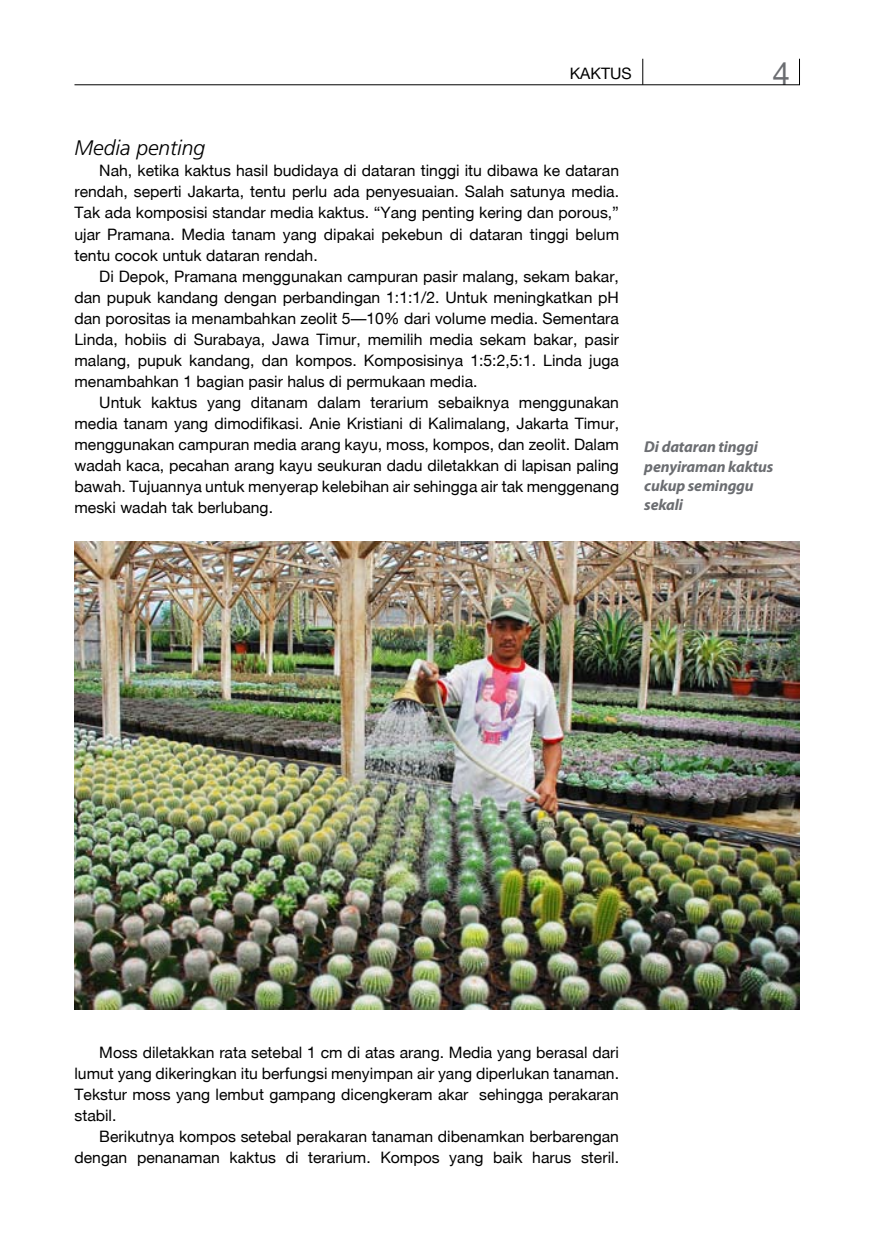
<style>
.page{position:relative;width:874px;height:1241px;background:#fff}
.page>*{position:absolute;margin:0;border:0;box-sizing:border-box;transform-origin:0 0}
.t1{font:31.5px "Helvetica Neue";color:#6b6d71}
.t2{font:italic 300 21px "Frutiger";color:#000}
.t3{font:15.75px/21px "Helvetica Neue";color:#000;text-align:justify}
.t4{font:italic 700 15.75px/19.2px "Myriad Pro";letter-spacing:-.01em;color:#6b6d71}
</style>
<div class="page">
<svg style="left:74px;top:58px;width:726px;height:28px"></svg>
<img style="left:74px;top:541px;width:725px;height:468px">
<p class="t3" style="left:569px;top:63px;width:63px">KAKTUS</p>
<h1 class="t1" style="left:772px;top:54px;width:19px">4</h1>
<h2 class="t2" style="left:74px;top:136px;width:132px">Media penting</h2>
<p class="t3" style="left:74px;top:160px;width:546px;text-indent:25px">Nah, ketika kaktus hasil budidaya di dataran tinggi itu dibawa ke dataran rendah, seperti Jakarta, tentu perlu ada penyesuaian. Salah satunya media.<br>Tak ada komposisi standar media kaktus. “Yang penting kering dan porous,” ujar Pramana. Media tanam yang dipakai pekebun di dataran tinggi belum tentu cocok untuk dataran rendah.</p>
<p class="t3" style="left:74px;top:265px;width:546px;text-indent:25px">Di Depok, Pramana menggunakan campuran pasir malang, sekam bakar, dan pupuk kandang dengan perbandingan 1:1:1/2. Untuk meningkatkan pH dan porositas ia menambahkan zeolit 5—10% dari volume media. Sementara Linda, hobiis di Surabaya, Jawa Timur, memilih media sekam bakar, pasir malang, pupuk kandang, dan kompos. Komposisinya 1:5:2,5:1. Linda juga menambahkan 1 bagian pasir halus di permukaan media.</p>
<p class="t3" style="left:74px;top:391px;width:546px;text-indent:25px">Untuk kaktus yang ditanam dalam terarium sebaiknya menggunakan media tanam yang dimodifikasi. Anie Kristiani di Kalimalang, Jakarta Timur, menggunakan campuran media arang kayu, moss, kompos, dan zeolit. Dalam wadah kaca, pecahan arang kayu seukuran dadu diletakkan di lapisan paling bawah. Tujuannya untuk menyerap kelebihan air sehingga air tak menggenang meski wadah tak berlubang.</p>
<p class="t4" style="left:644px;top:437px;width:130px">Di dataran tinggi penyiraman kaktus cukup seminggu sekali</p>
<p class="t3" style="left:74px;top:1042px;width:546px;text-indent:25px">Moss diletakkan rata setebal 1 cm di atas arang. Media yang berasal dari lumut yang dikeringkan itu berfungsi menyimpan air yang diperlukan tanaman.<br>Tekstur moss yang lembut gampang dicengkeram akar sehingga perakaran stabil.</p>
<p class="t3" style="left:74px;top:1125px;width:545px;text-align:right">Berikutnya kompos setebal perakaran tanaman dibenamkan berbarengan dengan penanaman kaktus di terarium. Kompos yang baik harus steril.</p>
</div>
